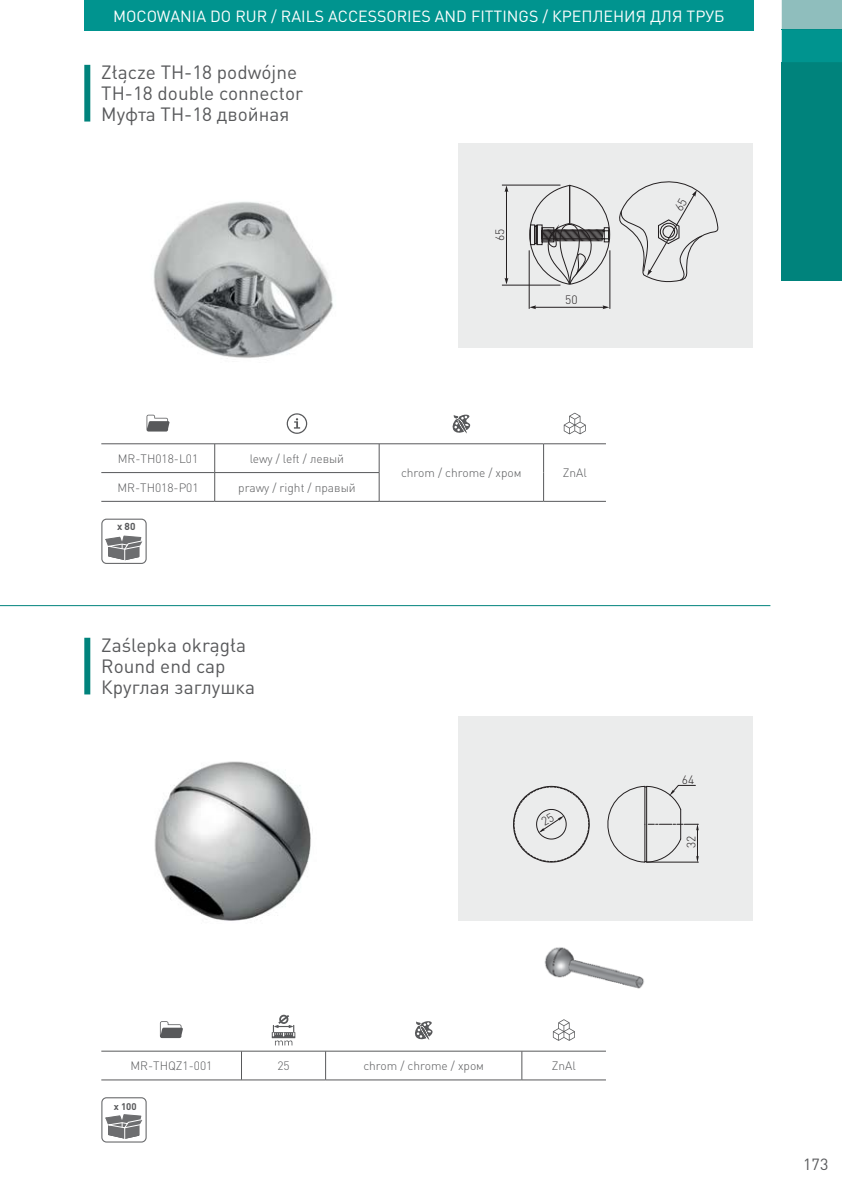
<style>
.page{position:relative;width:842px;height:1191px;background:#fff}
.page>*{position:absolute;margin:0;border:0;box-sizing:border-box;transform-origin:0 0}
.t1{font:19px/21px "DIN Pro";color:#58595b}
.t2{font:16px "DIN Pro";color:#fff}
.t3{font:16px "DIN Pro";color:#58595b}
.t4{font:300 12px "DIN Pro";color:#58595b}
.t5{font:300 12px "DIN Pro";color:#231f20}
.t6{font:700 10px "DIN Pro";color:#58595b}
.t7{font:700 9.6px "DIN Pro";color:#58595b}
</style>
<div class="page">
<div style="left:84px;top:0;width:669px;height:31px;background:#00948f"></div>
<hr style="left:0;top:605px;width:770px;height:1px;background:#00837c">
<div style="left:84px;top:65px;width:6px;height:56px;background:#00837c"></div>
<div style="left:84px;top:637px;width:6px;height:57px;background:#00837c"></div>
<div style="left:782px;top:62px;width:60px;height:218px;background:#00837c"></div>
<svg style="left:782px;top:0;width:60px;height:62px;background:#42a7a4"></svg>
<div style="left:458px;top:143px;width:295px;height:204px;background:#ebecec"></div>
<svg style="left:530px;top:184px;width:80px;height:101px"></svg>
<hr style="left:534px;top:307px;width:70px;height:1px;background:#231f20">
<hr style="left:506px;top:190px;width:1px;height:90px;background:#231f20">
<hr style="left:502px;top:285px;width:58px;height:1px;background:#231f20">
<hr style="left:502px;top:185px;width:58px;height:1px;background:#231f20">
<hr style="left:529px;top:250px;width:1px;height:59px;background:#231f20">
<hr style="left:609px;top:250px;width:1px;height:59px;background:#231f20">
<svg style="left:505px;top:278px;width:3px;height:6px"></svg>
<svg style="left:505px;top:185px;width:3px;height:7px"></svg>
<svg style="left:602px;top:305px;width:7px;height:4px"></svg>
<svg style="left:529px;top:305px;width:7px;height:4px"></svg>
<img style="left:153px;top:201px;width:180px;height:157px">
<div style="left:101px;top:518px;width:46px;height:46px;border:1px solid #6d6e70;border-radius:5px"></div>
<svg style="left:105px;top:535px;width:38px;height:26px"></svg>
<div style="left:458px;top:716px;width:295px;height:204px;background:#ebecec"></div>
<img style="left:544px;top:947px;width:100px;height:42px">
<img style="left:154px;top:761px;width:159px;height:160px">
<div style="left:101px;top:1097px;width:46px;height:45px;border:1px solid #6d6e70;border-radius:5px"></div>
<svg style="left:105px;top:1114px;width:38px;height:25px"></svg>
<hr style="left:215px;top:472px;width:164px;height:1px;background:#58595b">
<hr style="left:215px;top:501px;width:164px;height:1px;background:#58595b">
<hr style="left:101px;top:472px;width:114px;height:1px;background:#58595b">
<svg style="left:214px;top:444px;width:1px;height:57px"></svg>
<hr style="left:101px;top:501px;width:114px;height:1px;background:#58595b">
<hr style="left:101px;top:443px;width:443px;height:1px;background:#58595b">
<hr style="left:544px;top:443px;width:62px;height:1px;background:#58595b">
<svg style="left:379px;top:444px;width:1px;height:57px"></svg>
<hr style="left:379px;top:501px;width:165px;height:1px;background:#58595b">
<svg style="left:543px;top:444px;width:1px;height:57px"></svg>
<hr style="left:544px;top:501px;width:62px;height:1px;background:#58595b">
<svg style="left:147px;top:414px;width:23px;height:17px"></svg>
<svg style="left:287px;top:413px;width:20px;height:21px"></svg>
<svg style="left:452px;top:414px;width:18px;height:19px"></svg>
<svg style="left:564px;top:413px;width:22px;height:21px"></svg>
<hr style="left:326px;top:1079px;width:196px;height:1px;background:#58595b">
<svg style="left:241px;top:1051px;width:1px;height:28px"></svg>
<svg style="left:325px;top:1051px;width:1px;height:28px"></svg>
<hr style="left:101px;top:1079px;width:225px;height:1px;background:#58595b">
<svg style="left:521px;top:1051px;width:1px;height:28px"></svg>
<hr style="left:522px;top:1079px;width:84px;height:1px;background:#58595b">
<hr style="left:101px;top:1050px;width:505px;height:1px;background:#58595b">
<svg style="left:160px;top:1021px;width:23px;height:17px"></svg>
<svg style="left:272px;top:1014px;width:23px;height:31px"></svg>
<svg style="left:415px;top:1021px;width:18px;height:19px"></svg>
<svg style="left:553px;top:1019px;width:22px;height:21px"></svg>
<svg style="left:619px;top:181px;width:100px;height:102px"></svg>
<svg style="left:513px;top:785px;width:186px;height:77px"></svg>
<h2 class="t2" style="left:113px;top:10px;width:613px">MOCOWANIA DO RUR / RAILS ACCESSORIES AND FITTINGS / КРЕПЛЕНИЯ ДЛЯ ТРУБ</h2>
<h1 class="t1" style="left:101px;top:64px;width:203px">Złącze TH-18 podwójne<br>TH-18 double connector<br>Муфта TH-18 двойная</h1>
<p class="t5" style="left:495px;top:241px;width:14px;rotate:-90deg">65</p>
<p class="t5" style="left:565px;top:296px;width:14px">50</p>
<p class="t4" style="left:118px;top:454px;width:82px">MR-TH018-L01</p>
<p class="t4" style="left:250px;top:454px;width:96px">lewy / left / левый</p>
<p class="t4" style="left:117px;top:483px;width:83px">MR-TH018-P01</p>
<p class="t4" style="left:238px;top:483px;width:119px">prawy / right / правый</p>
<p class="t6" style="left:117px;top:522px;width:20px">x 80</p>
<h1 class="t1" style="left:101px;top:637px;width:155px">Zaślepka okrągła<br>Round end cap<br>Круглая заглушка</h1>
<p class="t4" style="left:401px;top:468px;width:122px">chrom / chrome / хром</p>
<p class="t4" style="left:563px;top:468px;width:26px">ZnAl</p>
<p class="t5" style="left:682px;top:775px;width:14px">64</p>
<p class="t5" style="left:687px;top:848px;width:14px;rotate:-90deg">32</p>
<p class="t4" style="left:130px;top:1061px;width:83px">MR-THQZ1-001</p>
<p class="t4" style="left:277px;top:1061px;width:14px">25</p>
<p class="t4" style="left:363px;top:1061px;width:122px">chrom / chrome / хром</p>
<p class="t4" style="left:552px;top:1061px;width:26px">ZnAl</p>
<p class="t7" style="left:114px;top:1102px;width:24px">x 100</p>
<h2 class="t3" style="left:803px;top:1158px;width:27px">173</h2>
</div>
